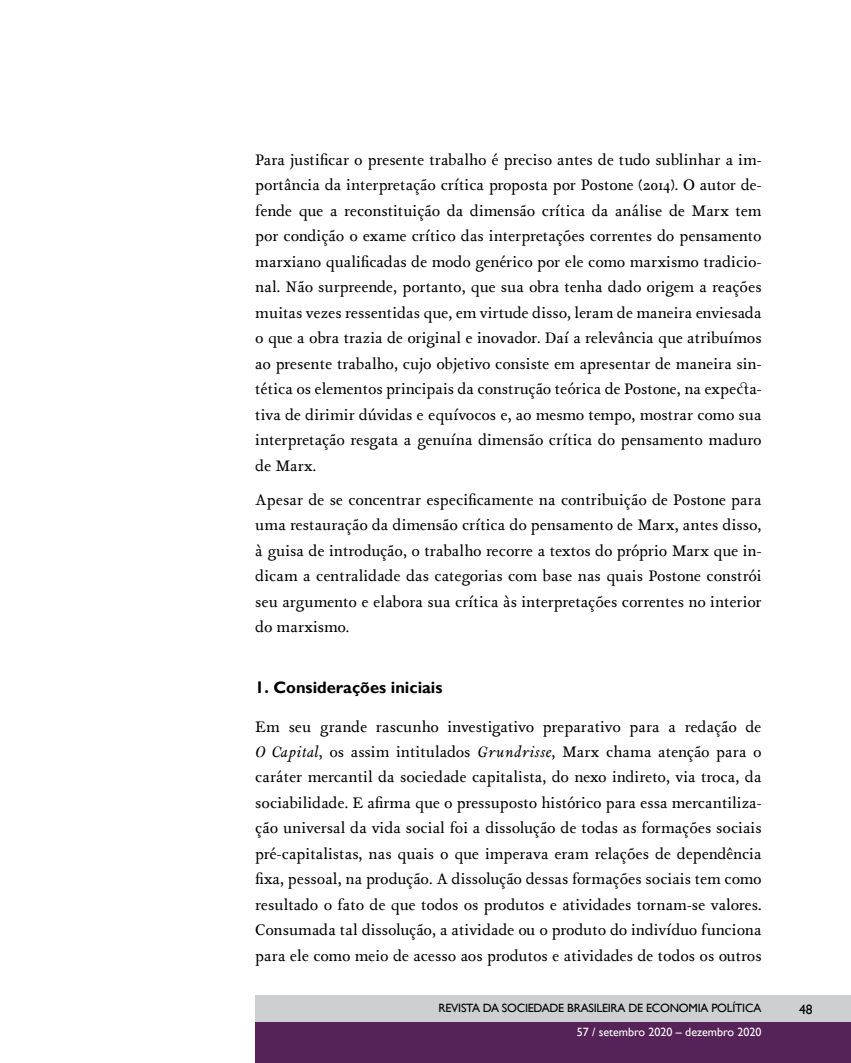
<style>
.page{position:relative;width:851px;height:1063px;background:#fff}
.page>*{position:absolute;margin:0;border:0;box-sizing:border-box;transform-origin:0 0}
.t1{font:16.5px/25.5px "Isidora";color:#000;text-align:justify}
.t2{font:700 16.5px "Gill Sans";color:#000}
.t3{font:13.5px "Gill Sans";color:#000}
.t4{font:12px "Gill Sans";letter-spacing:-.02em;color:#000}
.t5{font:12px "Gill Sans";color:#fff}
.s1{font-style:italic}
</style>
<div class="page">
<div style="left:255px;top:1022px;width:595px;height:41px;background:#562358"></div>
<div style="left:255px;top:995px;width:595px;height:27px;background:#cdcfd0"></div>
<p class="t1" style="left:255px;top:146px;width:508px">Para justificar o presente trabalho é preciso antes de tudo sublinhar a im&shy;portância da interpretação crítica proposta por Postone (2014). O autor de&shy;fende que a reconstituição da dimensão crítica da análise de Marx tem por condição o exame crítico das interpretações correntes do pensamento marxiano qualificadas de modo genérico por ele como marxismo tradicio&shy;nal. Não surpreende, portanto, que sua obra tenha dado origem a reações muitas vezes ressentidas que, em virtude disso, leram de maneira enviesada o que a obra trazia de original e inovador. Daí a relevância que atribuímos ao presente trabalho, cujo objetivo consiste em apresentar de maneira sin&shy;tética os elementos principais da construção teórica de Postone, na expecta&shy;tiva de dirimir dúvidas e equívocos e, ao mesmo tempo, mostrar como sua interpretação resgata a genuína dimensão crítica do pensamento maduro de Marx.</p>
<p class="t1" style="left:255px;top:486px;width:508px">Apesar de se concentrar especificamente na contribuição de Postone para uma restauração da dimensão crítica do pensamento de Marx, antes disso, à guisa de introdução, o trabalho recorre a textos do próprio Marx que in&shy;dicam a centralidade das categorias com base nas quais Postone constrói seu argumento e elabora sua crítica às interpretações correntes no interior do marxismo.</p>
<p class="t2" style="left:255px;top:678px;width:189px">1. Considerações iniciais</p>
<p class="t1" style="left:255px;top:713px;width:508px">Em seu grande rascunho investigativo preparativo para a redação de <span class="s1">O Capital</span>, os assim intitulados <span class="s1">Grundrisse</span>, Marx chama atenção para o caráter mercantil da sociedade capitalista, do nexo indireto, via troca, da sociabilidade. E afirma que o pressuposto histórico para essa mercantiliza&shy;ção universal da vida social foi a dissolução de todas as formações sociais pré-capitalistas, nas quais o que imperava eram relações de dependência fixa, pessoal, na produção. A dissolução dessas formações sociais tem como resultado o fato de que todos os produtos e atividades tornam-se valores.<br>Consumada tal dissolução, a atividade ou o produto do indivíduo funciona para ele como meio de acesso aos produtos e atividades de todos os outros</p>
<p class="t4" style="left:438px;top:1001px;width:324px">REVISTA DA SOCIEDADE BRASILEIRA DE ECONOMIA POLÍTICA</p>
<p class="t5" style="left:576px;top:1025px;width:186px">57 / setembro 2020 – dezembro 2020</p>
<p class="t3" style="left:799px;top:1001px;width:15px">48</p>
</div>
